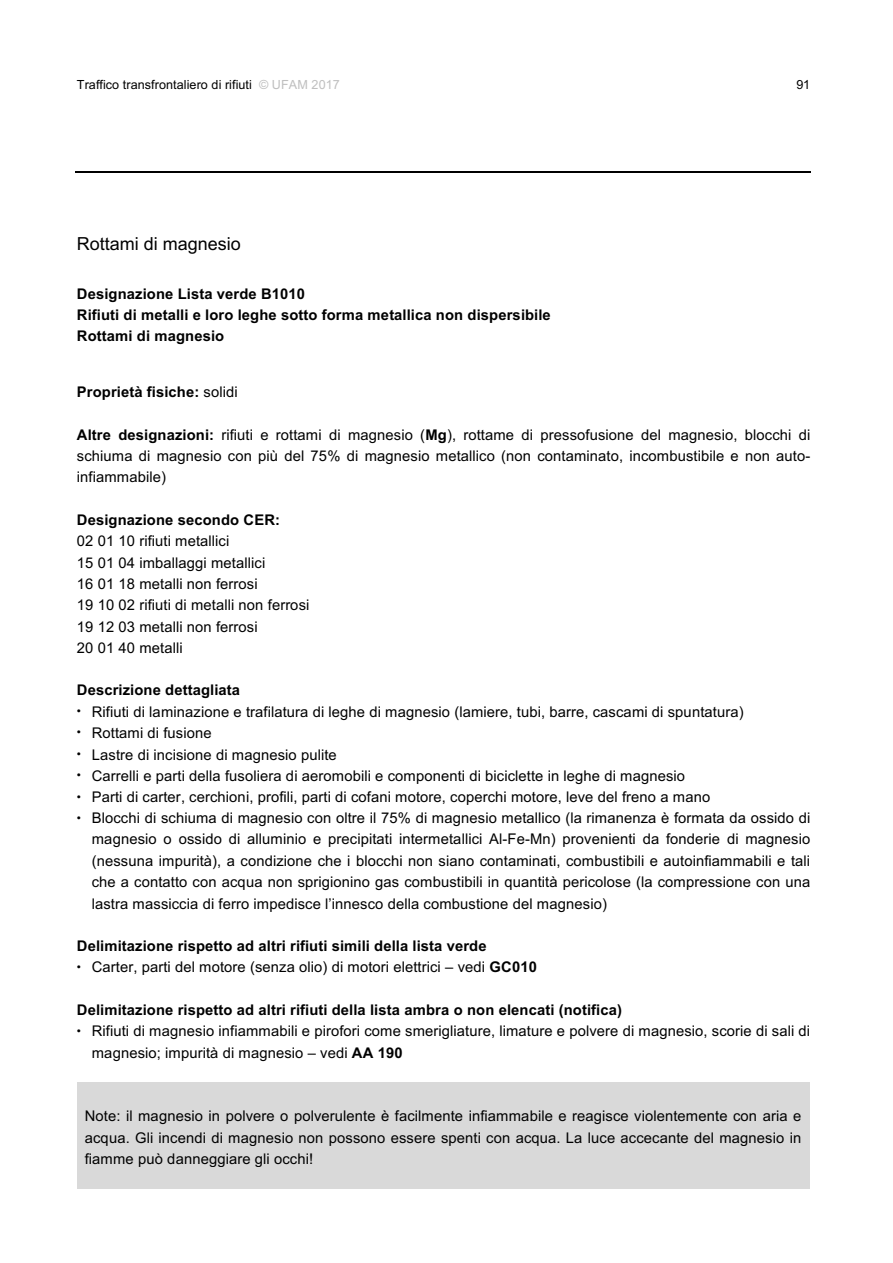
<style>
.page{position:relative;width:893px;height:1263px;background:#fff}
.page>*{position:absolute;margin:0;border:0;box-sizing:border-box;transform-origin:0 0}
.t1{font:18px "Arial";color:#000}
.t2{font:14.7px/21.3px "Arial";letter-spacing:.01em;color:#000;text-align:justify}
.t3{font:700 14.7px/21.5px "Arial";letter-spacing:.01em;color:#000}
.t4{font:12.6px "Arial";letter-spacing:.005em;color:#000}
.s1{color:#bfbfbf}
.s2{font-weight:400}
.s3{font-weight:700}
.s4{font-size:11.85px}
</style>
<div class="page">
<hr style="left:76px;top:171px;width:486px;height:1px;background:#000">
<hr style="left:562px;top:171px;width:248px;height:1px;background:#000">
<div style="left:77px;top:1082px;width:732px;height:107px;background:#d9d9d9"></div>
<p class="t4" style="left:77px;top:76px;width:264px">Traffico transfrontaliero di rifiuti <span class="s1">© UFAM 2017</span></p>
<p class="t4" style="left:796px;top:76px;width:15px">91</p>
<p class="t1" style="left:77px;top:231px;width:166px">Rottami di magnesio</p>
<p class="t3" style="left:77px;top:283px;width:475px">Designazione Lista verde B1010<br>Rifiuti di metalli e loro leghe sotto forma metallica non dispersibile<br>Rottami di magnesio</p>
<p class="t3" style="left:77px;top:382px;width:162px">Proprietà fisiche: <span class="s2">solidi</span></p>
<p class="t2" style="left:77px;top:424px;width:735px"><span class="s3">Altre designazioni:</span> rifiuti e rottami di magnesio (<span class="s3">Mg</span>), rottame di pressofusione del magnesio, blocchi di schiuma di magnesio con più del 75% di magnesio metallico (non contaminato, incombustibile e non auto&shy;infiammabile)</p>
<p class="t2" style="left:77px;top:509px;width:234px;text-align:left"><span class="s3">Designazione secondo CER:<br></span>02 01 10 rifiuti metallici<br>15 01 04 imballaggi metallici<br>16 01 18 metalli non ferrosi<br>19 10 02 rifiuti di metalli non ferrosi<br>19 12 03 metalli non ferrosi<br>20 01 40 metalli</p>
<p class="t3" style="left:77px;top:680px;width:165px">Descrizione dettagliata</p>
<p class="t2" style="left:77px;top:701px;width:668px"><span class="s4">•</span> Rifiuti di laminazione e trafilatura di leghe di magnesio (lamiere, tubi, barre, cascami di spuntatura)</p>
<p class="t2" style="left:77px;top:722px;width:136px"><span class="s4">•</span> Rottami di fusione</p>
<p class="t2" style="left:77px;top:744px;width:261px"><span class="s4">•</span> Lastre di incisione di magnesio pulite</p>
<p class="t2" style="left:77px;top:765px;width:610px"><span class="s4">•</span> Carrelli e parti della fusoliera di aeromobili e componenti di biciclette in leghe di magnesio</p>
<p class="t2" style="left:77px;top:786px;width:635px"><span class="s4">•</span> Parti di carter, cerchioni, profili, parti di cofani motore, coperchi motore, leve del freno a mano</p>
<p class="t2" style="left:92px;top:807px;width:720px;text-indent:-15px"><span class="s4">•</span> Blocchi di schiuma di magnesio con oltre il 75% di magnesio metallico (la rimanenza è formata da ossido di magnesio o ossido di alluminio e precipitati intermetallici Al-Fe-Mn) provenienti da fonderie di magnesio (nessuna impurità), a condizione che i blocchi non siano contaminati, combustibili e autoinfiammabili e tali che a contatto con acqua non sprigionino gas combustibili in quantità pericolose (la compressione con una lastra massiccia di ferro impedisce l’innesco della combustione del magnesio)</p>
<p class="t3" style="left:77px;top:935px;width:411px">Delimitazione rispetto ad altri rifiuti simili della lista verde</p>
<p class="t2" style="left:77px;top:956px;width:461px"><span class="s4">•</span> Carter, parti del motore (senza olio) di motori elettrici – vedi <span class="s3">GC010</span></p>
<p class="t3" style="left:77px;top:999px;width:547px">Delimitazione rispetto ad altri rifiuti della lista ambra o non elencati (notifica)</p>
<p class="t2" style="left:92px;top:1020px;width:720px;text-indent:-15px"><span class="s4">•</span> Rifiuti di magnesio infiammabili e pirofori come smerigliature, limature e polvere di magnesio, scorie di sali di magnesio; impurità di magnesio – vedi <span class="s3">AA 190</span></p>
<p class="t2" style="left:85px;top:1105px;width:718px">Note: il magnesio in polvere o polverulente è facilmente infiammabile e reagisce violentemente con aria e acqua. Gli incendi di magnesio non possono essere spenti con acqua. La luce accecante del magnesio in fiamme può danneggiare gli occhi!</p>
</div>
